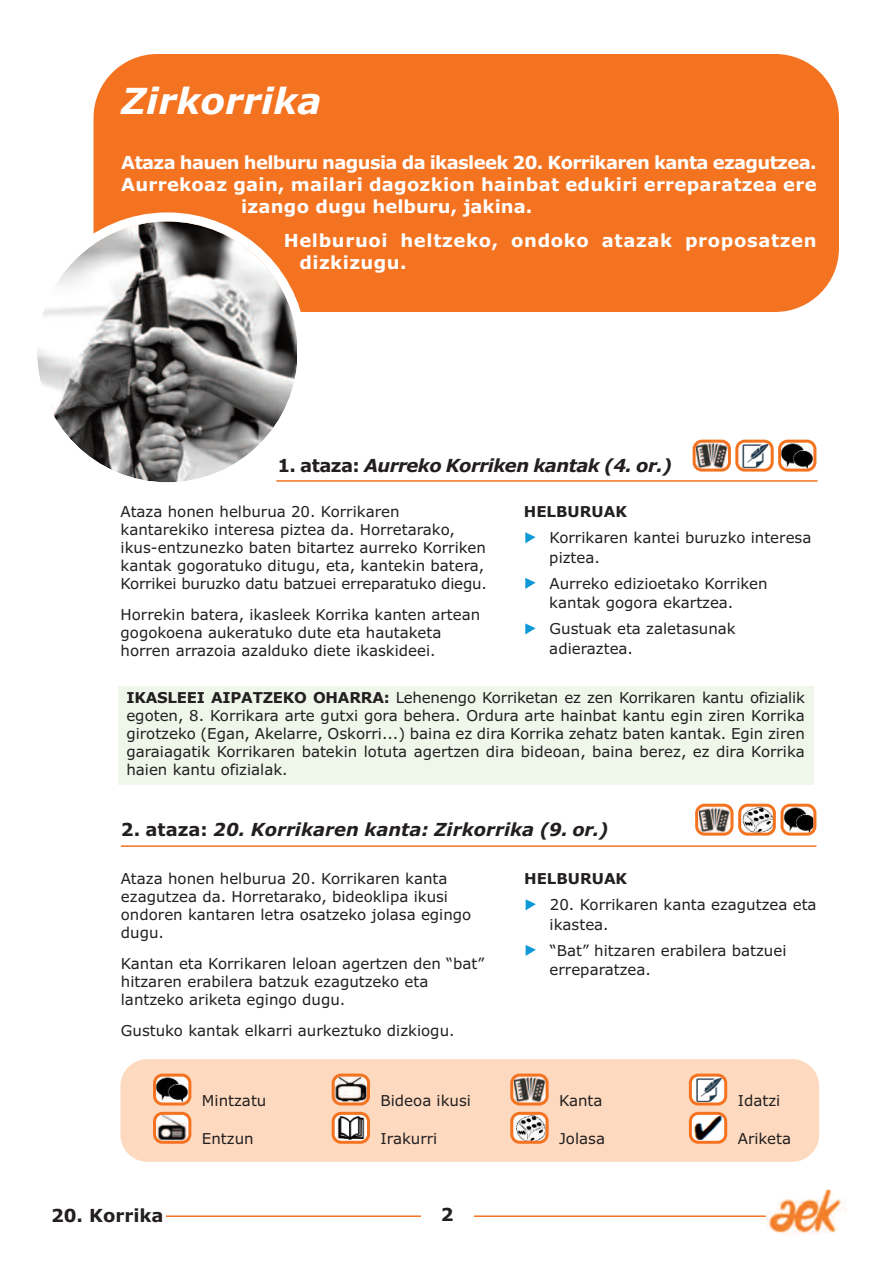
<style>
.page{position:relative;width:893px;height:1263px;background:#fff}
.page>*{position:absolute;margin:0;border:0;box-sizing:border-box;transform-origin:0 0}
.t1{font:italic 700 36px "Verdana";color:#fff}
.t2{font:700 18px "Verdana";letter-spacing:.015em;color:#fff}
.t3{font:700 18px "Verdana";letter-spacing:-.035em;color:#fff}
.t4{font:700 18px/21.6px "Verdana";letter-spacing:.035em;color:#fff}
.t5{font:italic 700 18px "Verdana";color:#231f20}
.t6{font:italic 700 18px "Verdana";letter-spacing:-.03em;color:#231f20}
.t7{font:700 18px "Verdana";color:#231f20}
.t8{font:15px/18px "Verdana";color:#231f20}
.t9{font:700 15px "Verdana";color:#231f20}
.s1{font-style:normal}
.s2{font-weight:700}
</style>
<div class="page">
<hr style="left:52px;top:1215px;width:776px;height:2px;background:#f47321">
<div style="left:421px;top:1193px;width:52px;height:44px;background:#fff"></div>
<img style="left:765px;top:1190px;width:81px;height:45px">
<div style="left:51px;top:1208px;width:115px;height:30px;background:#fff"></div>
<div style="left:94px;top:54px;width:745px;height:258px;background:#f47321;border-radius:64px"></div>
<svg style="left:37px;top:212px;width:264px;height:271px"></svg>
<hr style="left:276px;top:480px;width:542px;height:2px;background:#f47321">
<svg style="left:525px;top:623px;width:11px;height:11px"></svg>
<svg style="left:525px;top:578px;width:11px;height:11px"></svg>
<svg style="left:525px;top:532px;width:11px;height:11px"></svg>
<svg style="left:693px;top:440px;width:123px;height:32px"></svg>
<div style="left:120px;top:1059px;width:699px;height:103px;background:#fddabf;border-radius:27px"></div>
<svg style="left:689px;top:1112px;width:38px;height:32px"></svg>
<svg style="left:510px;top:1112px;width:39px;height:32px"></svg>
<svg style="left:510px;top:1073px;width:39px;height:32px"></svg>
<svg style="left:689px;top:1073px;width:38px;height:32px"></svg>
<svg style="left:332px;top:1112px;width:38px;height:32px"></svg>
<svg style="left:332px;top:1073px;width:38px;height:32px"></svg>
<svg style="left:153px;top:1073px;width:38px;height:32px"></svg>
<svg style="left:153px;top:1112px;width:38px;height:32px"></svg>
<hr style="left:121px;top:845px;width:695px;height:2px;background:#f47321">
<svg style="left:526px;top:945px;width:10px;height:11px"></svg>
<svg style="left:526px;top:899px;width:10px;height:11px"></svg>
<svg style="left:695px;top:804px;width:121px;height:32px"></svg>
<div style="left:118px;top:686px;width:695px;height:98px;background:#eff7eb"></div>
<h1 class="t1" style="left:121px;top:81px;width:202px">Zirkorrika</h1>
<p class="t3" style="left:121px;top:153px;width:697px">Ataza hauen helburu nagusia da ikasleek 20. Korrikaren kanta ezagutzea.</p>
<p class="t2" style="left:121px;top:174px;width:697px">Aurrekoaz gain, mailari dagozkion hainbat edukiri erreparatzea ere</p>
<p class="t2" style="left:241px;top:196px;width:293px">izango dugu helburu, jakina.</p>
<p class="t4" style="left:299px;top:230px;width:519px;text-indent:-16px">Helburuoi heltzeko, ondoko atazak proposatzen dizkizugu.</p>
<p class="t6" style="left:277px;top:455px;width:396px"><span class="s1">1. ataza:</span> Aurreko Korriken kantak (4. or.)</p>
<p class="t8" style="left:121px;top:503px;width:368px">Ataza honen helburua 20. Korrikaren kantarekiko interesa piztea da. Horretarako, ikus-entzunezko baten bitartez aurreko Korriken kantak gogoratuko ditugu, eta, kantekin batera, Korrikei buruzko datu batzuei erreparatuko diegu.</p>
<p class="t8" style="left:121px;top:606px;width:361px">Horrekin batera, ikasleek Korrika kanten artean gogokoena aukeratuko dute eta hautaketa horren arrazoia azalduko diete ikaskideei.</p>
<p class="t9" style="left:524px;top:503px;width:105px">HELBURUAK</p>
<p class="t8" style="left:549px;top:529px;width:264px;line-height:19.2px">Korrikaren kantei buruzko interesa piztea.</p>
<p class="t8" style="left:549px;top:574px;width:220px;line-height:19.2px">Aurreko edizioetako Korriken kantak gogora ekartzea.</p>
<p class="t8" style="left:549px;top:620px;width:188px;line-height:19.2px">Gustuak eta zaletasunak adieraztea.</p>
<p class="t8" style="left:126px;top:689px;width:680px;text-align:justify"><span class="s2">IKASLEEI AIPATZEKO OHARRA:</span> Lehenengo Korriketan ez zen Korrikaren kantu ofizialik egoten, 8. Korrikara arte gutxi gora behera. Ordura arte hainbat kantu egin ziren Korrika girotzeko (Egan, Akelarre, Oskorri...) baina ez dira Korrika zehatz baten kantak. Egin ziren garaiagatik Korrikaren batekin lotuta agertzen dira bideoan, baina berez, ez dira Korrika haien kantu ofizialak.</p>
<p class="t5" style="left:121px;top:819px;width:489px"><span class="s1">2. ataza:</span> 20. Korrikaren kanta: Zirkorrika (9. or.)</p>
<p class="t8" style="left:121px;top:870px;width:352px">Ataza honen helburua 20. Korrikaren kanta ezagutzea da. Horretarako, bideoklipa ikusi ondoren kantaren letra osatzeko jolasa egingo dugu.</p>
<p class="t8" style="left:121px;top:955px;width:365px">Kantan eta Korrikaren leloan agertzen den “bat” hitzaren erabilera batzuk ezagutzeko eta lantzeko ariketa egingo dugu.</p>
<p class="t8" style="left:121px;top:1021px;width:335px">Gustuko kantak elkarri aurkeztuko dizkiogu.</p>
<p class="t8" style="left:202px;top:1091px;width:66px">Mintzatu</p>
<p class="t8" style="left:202px;top:1129px;width:53px">Entzun</p>
<p class="t8" style="left:381px;top:1091px;width:92px">Bideoa ikusi</p>
<p class="t8" style="left:381px;top:1129px;width:58px">Irakurri</p>
<p class="t7" style="left:51px;top:1205px;width:114px">20. Korrika</p>
<p class="t7" style="left:441px;top:1205px;width:14px">2</p>
<p class="t9" style="left:524px;top:870px;width:105px">HELBURUAK</p>
<p class="t8" style="left:550px;top:896px;width:268px;line-height:19.2px">20. Korrikaren kanta ezagutzea eta ikastea.</p>
<p class="t8" style="left:550px;top:941px;width:238px;line-height:19.2px">“Bat” hitzaren erabilera batzuei erreparatzea.</p>
<p class="t8" style="left:559px;top:1091px;width:45px">Kanta</p>
<p class="t8" style="left:559px;top:1129px;width:47px">Jolasa</p>
<p class="t8" style="left:738px;top:1091px;width:44px">Idatzi</p>
<p class="t8" style="left:738px;top:1129px;width:55px">Ariketa</p>
</div>
